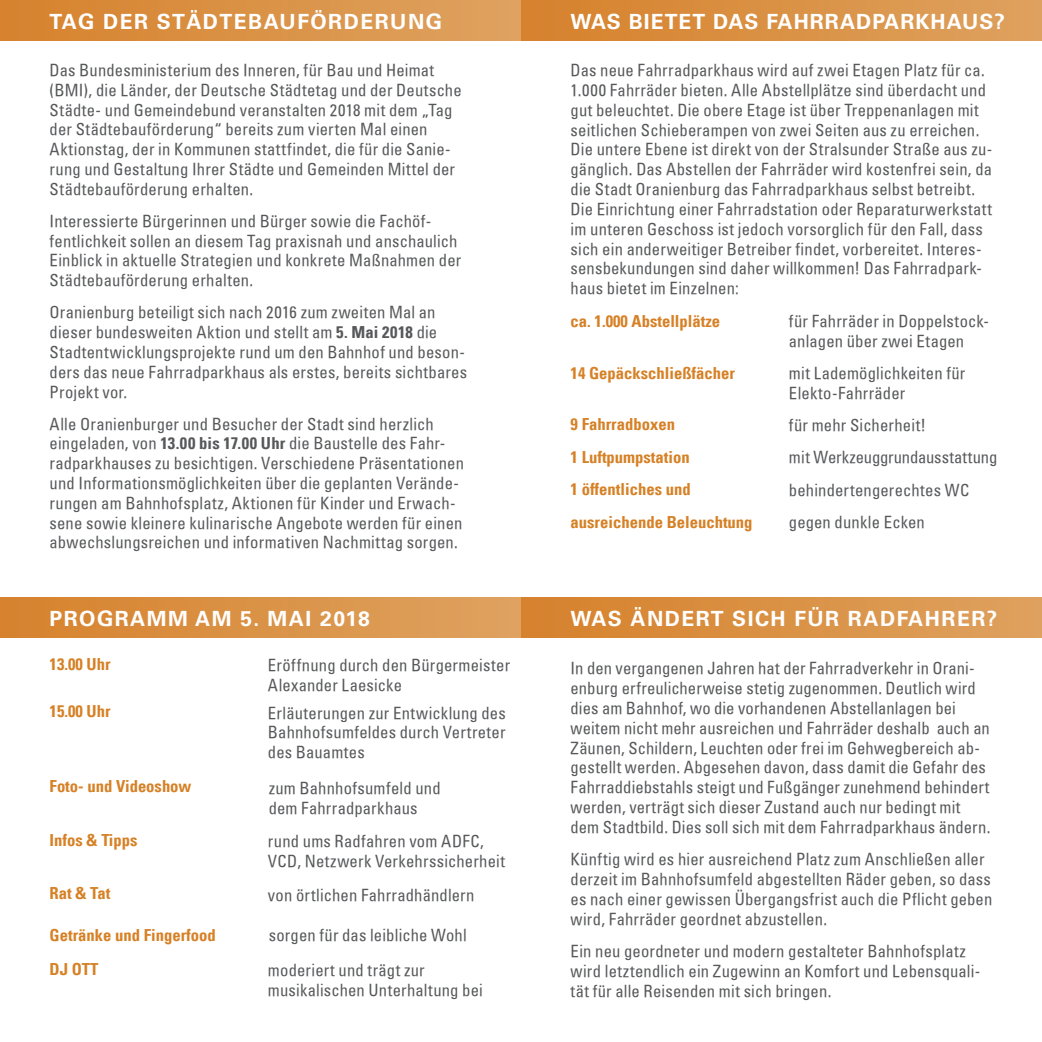
<style>
.page{position:relative;width:1042px;height:1042px;background:#fff}
.page>*{position:absolute;margin:0;border:0;box-sizing:border-box;transform-origin:0 0}
.t1{font:700 21px "Univers LT";letter-spacing:.07em;color:#fff}
.t2{font:700 21px "Univers LT";letter-spacing:.05em;color:#fff}
.Text{font:condensed 16.62px/19.8px "Univers";letter-spacing:.01em;color:#57585a}
.Liste{font:700 condensed 16.62px "Univers LT";color:#d68126}
.Text-2{font:condensed 16.62px "Univers";letter-spacing:-.01em;color:#57585a}
.s1{font-family:"Univers LT";font-weight:700}
</style>
<div class="page">
<div style="left:521px;top:0;width:521px;height:40px;background:linear-gradient(to right,#d6812b,#dfa15f)"></div>
<div style="left:0;top:0;width:521px;height:40px;background:linear-gradient(to right,#d6822d,#dfa260)"></div>
<div style="left:0;top:598px;width:521px;height:39px;background:linear-gradient(to right,#d6822d,#dfa260)"></div>
<div style="left:521px;top:598px;width:521px;height:39px;background:linear-gradient(to right,#d6812b,#dfa15f)"></div>
<p class="t1" style="left:50px;top:9px;width:394px">TAG DER STÄDTEBAUFÖRDERUNG</p>
<p class="t2" style="left:570px;top:9px;width:436px">WAS BIETET DAS FAHRRADPARKHAUS?</p>
<p class="Text" style="left:50px;top:60px;width:414px">Das Bundesministerium des Inneren, für Bau und Heimat (BMI), die Länder, der Deutsche Städtetag und der Deutsche Städte- und Gemeindebund veranstalten 2018 mit dem „Tag der Städtebauförderung“ bereits zum vierten Mal einen Aktionstag, der in Kommunen stattfindet, die für die Sanie&shy;rung und Gestaltung Ihrer Städte und Gemeinden Mittel der Städtebauförderung erhalten.</p>
<p class="Text" style="left:50px;top:211px;width:413px">Interessierte Bürgerinnen und Bürger sowie die Fachöf&shy;fentlichkeit sollen an diesem Tag praxisnah und anschaulich Einblick in aktuelle Strategien und konkrete Maßnahmen der Städtebauförderung erhalten.</p>
<p class="Text" style="left:50px;top:302px;width:419px">Oranienburg beteiligt sich nach 2016 zum zweiten Mal an dieser bundesweiten Aktion und stellt am <span class="s1">5. Mai 2018</span> die Stadtentwicklungsprojekte rund um den Bahnhof und beson&shy;ders das neue Fahrradparkhaus als erstes, bereits sichtbares Projekt vor.</p>
<p class="Text" style="left:50px;top:414px;width:416px">Alle Oranienburger und Besucher der Stadt sind herzlich eingeladen, von <span class="s1">13.00 bis 17.00 Uhr</span> die Baustelle des Fahr&shy;radparkhauses zu besichtigen. Verschiedene Präsentationen und Informationsmöglichkeiten über die geplanten Verände&shy;rungen am Bahnhofsplatz, Aktionen für Kinder und Erwach&shy;sene sowie kleinere kulinarische Angebote werden für einen abwechslungsreichen und informativen Nachmittag sorgen.</p>
<p class="Text" style="left:570px;top:60px;width:423px">Das neue Fahrradparkhaus wird auf zwei Etagen Platz für ca.<br>1.000 Fahrräder bieten. Alle Abstellplätze sind überdacht und gut beleuchtet. Die obere Etage ist über Treppenanlagen mit seitlichen Schieberampen von zwei Seiten aus zu erreichen.<br>Die untere Ebene ist direkt von der Stralsunder Straße aus zu&shy;gänglich. Das Abstellen der Fahrräder wird kostenfrei sein, da die Stadt Oranienburg das Fahrradparkhaus selbst betreibt.<br>Die Einrichtung einer Fahrradstation oder Reparaturwerkstatt im unteren Geschoss ist jedoch vorsorglich für den Fall, dass sich ein anderweitiger Betreiber findet, vorbereitet. Interes&shy;sensbekundungen sind daher willkommen! Das Fahrradpark&shy;haus bietet im Einzelnen:</p>
<p class="Liste" style="left:570px;top:310px;width:151px">ca. 1.000 Abstellplätze</p>
<p class="Liste" style="left:570px;top:363px;width:166px">14 Gepäckschließfächer</p>
<p class="Liste" style="left:570px;top:414px;width:106px">9 Fahrradboxen</p>
<p class="Liste" style="left:570px;top:446px;width:121px">1 Luftpumpstation</p>
<p class="Liste" style="left:570px;top:479px;width:122px">1 öffentliches und</p>
<p class="Liste" style="left:570px;top:512px;width:183px">ausreichende Beleuchtung</p>
<p class="Text" style="left:789px;top:311px;width:202px">für Fahrräder in Doppelstock&shy;anlagen über zwei Etagen</p>
<p class="Text" style="left:789px;top:363px;width:178px">mit Lademöglichkeiten für<br>Elekto-Fahrräder</p>
<p class="Text" style="left:789px;top:415px;width:139px">für mehr Sicherheit!</p>
<p class="Text-2" style="left:789px;top:447px;width:210px">mit Werkzeuggrundausstattung</p>
<p class="Text" style="left:789px;top:479px;width:182px">behindertengerechtes WC</p>
<p class="Text" style="left:789px;top:512px;width:137px">gegen dunkle Ecken</p>
<p class="t1" style="left:50px;top:606px;width:322px">PROGRAMM AM 5. MAI 2018</p>
<p class="t1" style="left:570px;top:606px;width:428px">WAS ÄNDERT SICH FÜR RADFAHRER?</p>
<p class="Liste" style="left:50px;top:653px;width:62px">13.00 Uhr</p>
<p class="Liste" style="left:50px;top:701px;width:62px">15.00 Uhr</p>
<p class="Liste" style="left:50px;top:776px;width:143px">Foto- und Videoshow</p>
<p class="Liste" style="left:50px;top:830px;width:89px">Infos &amp; Tipps</p>
<p class="Liste" style="left:50px;top:883px;width:62px">Rat &amp; Tat</p>
<p class="Liste" style="left:50px;top:925px;width:168px">Getränke und Fingerfood</p>
<p class="Liste" style="left:50px;top:958px;width:50px">DJ OTT</p>
<p class="Text" style="left:268px;top:655px;width:244px">Eröffnung durch den Bürgermeister<br>Alexander Laesicke</p>
<p class="Text" style="left:268px;top:702px;width:239px;text-align:justify">Erläuterungen zur Entwicklung des Bahnhofsumfeldes durch Vertreter des Bauamtes</p>
<p class="Text" style="left:269px;top:778px;width:174px">zum Bahnhofsumfeld und dem Fahrradparkhaus</p>
<p class="Text" style="left:268px;top:831px;width:239px">rund ums Radfahren vom ADFC,<br>VCD, Netzwerk Verkehrssicherheit</p>
<p class="Text" style="left:268px;top:885px;width:208px">von örtlichen Fahrradhändlern</p>
<p class="Text" style="left:269px;top:925px;width:199px">sorgen für das leibliche Wohl</p>
<p class="Text" style="left:268px;top:960px;width:216px">moderiert und trägt zur musikalischen Unterhaltung bei</p>
<p class="Text" style="left:570px;top:658px;width:421px">In den vergangenen Jahren hat der Fahrradverkehr in Orani&shy;enburg erfreulicherweise stetig zugenommen. Deutlich wird dies am Bahnhof, wo die vorhandenen Abstellanlagen bei weitem nicht mehr ausreichen und Fahrräder deshalb auch an Zäunen, Schildern, Leuchten oder frei im Gehwegbereich ab&shy;gestellt werden. Abgesehen davon, dass damit die Gefahr des Fahrraddiebstahls steigt und Fußgänger zunehmend behindert werden, verträgt sich dieser Zustand auch nur bedingt mit dem Stadtbild. Dies soll sich mit dem Fahrradparkhaus ändern.</p>
<p class="Text" style="left:570px;top:849px;width:423px">Künftig wird es hier ausreichend Platz zum Anschließen aller derzeit im Bahnhofsumfeld abgestellten Räder geben, so dass es nach einer gewissen Übergangsfrist auch die Pflicht geben wird, Fahrräder geordnet abzustellen.</p>
<p class="Text" style="left:570px;top:941px;width:411px">Ein neu geordneter und modern gestalteter Bahnhofsplatz wird letztendlich ein Zugewinn an Komfort und Lebensquali&shy;tät für alle Reisenden mit sich bringen.</p>
</div>
